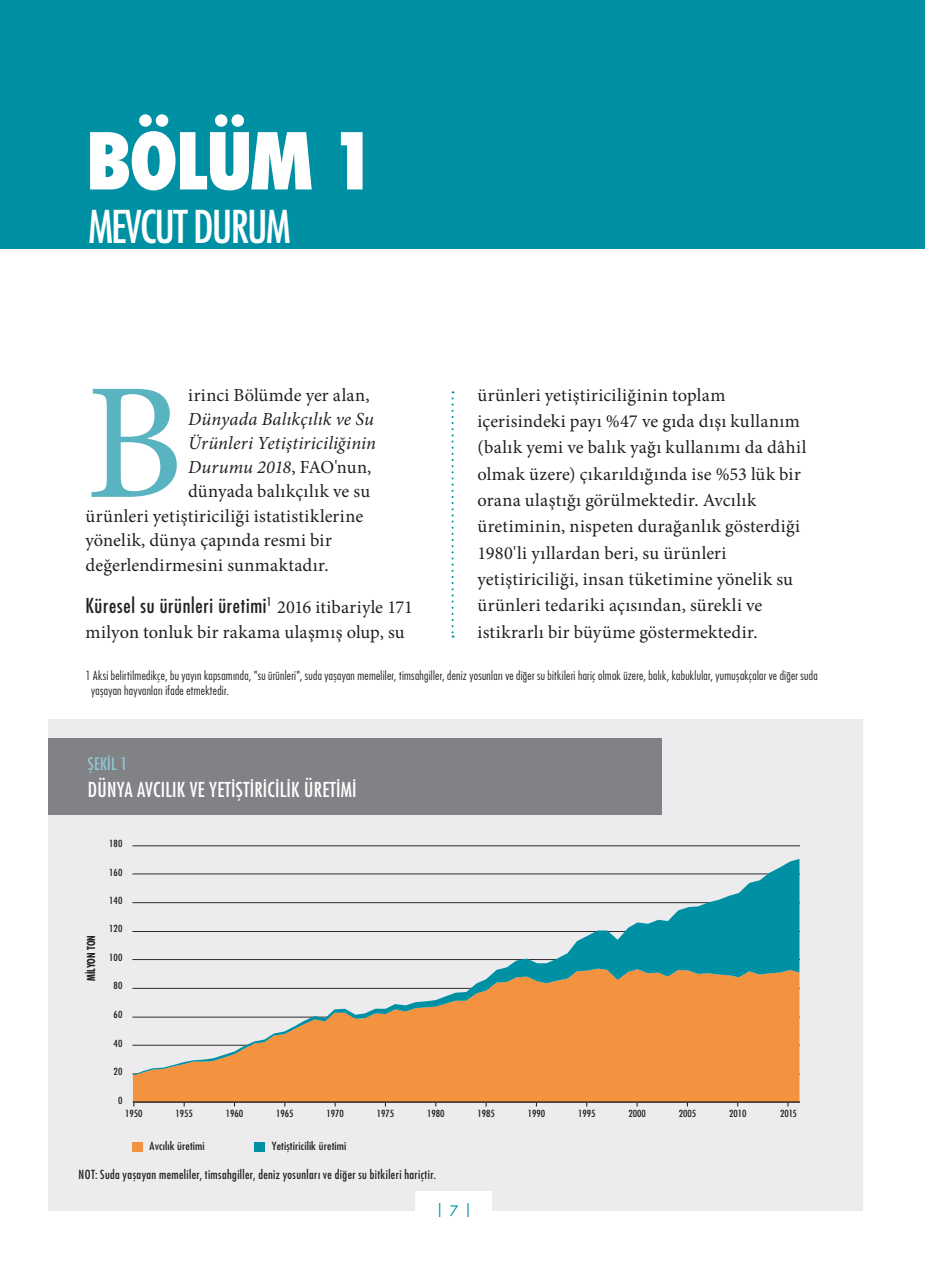
<style>
.page{position:relative;width:925px;height:1282px;background:#fff}
.page>*{position:absolute;margin:0;border:0;box-sizing:border-box;transform-origin:0 0}
.t1{font:166px "Minion Pro";color:#59b3c1}
.t2{font:76px "Futura Cond Black Tr";letter-spacing:-.04em;color:#fff}
.t3{font:44px "Futura Cond Nr Tr";letter-spacing:-.04em;color:#fff}
.t4{font:20px "Futura Cond Nr Tr";letter-spacing:.035em;color:#231f20}
.t5{font:20px "Futura Cond Nr Tr";letter-spacing:.01em;color:#fff}
.t6{font:18.4px/26.2px "Minion Pro";letter-spacing:.02em;color:#231f20}
.t7{font:italic 18.4px "Minion Pro";letter-spacing:.005em;color:#231f20}
.t8{font:16.8px "Futura Cond Nr Tr";letter-spacing:.01em;color:#8ec8d3}
.t9{font:14px "Futura Std";color:#0090a4}
.t10{font:12.2px/15.2px "Futura Cond Light Tr";letter-spacing:.025em;color:#231f20}
.t11{font:12.2px "Futura Cond Nr Tr";letter-spacing:.03em;color:#231f20}
.t12{font:11px "Futura Cond Nr Tr";letter-spacing:.01em;color:#231f20;scale:1.12 1}
.t13{font:10.6px "Futura Cond Bold Tr";color:#231f20;scale:.89 1}
.t14{font:condensed 9.6px "Futura Std";color:#231f20;scale:1.12 1}
.s1{font-style:normal}
.s2{font-family:"Minion Pro";font-size:18.4px}
</style>
<div class="page">
<div style="left:0;top:0;width:924px;height:249px;background:#0090a4"></div>
<svg style="left:451px;top:391px;width:2px;height:246px"></svg>
<div style="left:48px;top:719px;width:813px;height:491px;background:#ececee"></div>
<div style="left:48px;top:738px;width:613px;height:76px;background:#808285"></div>
<div style="left:254px;top:1141px;width:11px;height:10px;background:#0090a4"></div>
<div style="left:132px;top:1141px;width:11px;height:10px;background:#f3923f"></div>
<hr style="left:132px;top:1073px;width:667px;height:1px;background:#231f20">
<hr style="left:132px;top:1044px;width:667px;height:1px;background:#231f20">
<hr style="left:132px;top:1016px;width:667px;height:1px;background:#231f20">
<hr style="left:132px;top:987px;width:667px;height:1px;background:#231f20">
<hr style="left:132px;top:959px;width:667px;height:1px;background:#231f20">
<hr style="left:132px;top:931px;width:667px;height:1px;background:#231f20">
<hr style="left:132px;top:902px;width:667px;height:1px;background:#231f20">
<hr style="left:132px;top:873px;width:667px;height:1px;background:#231f20">
<hr style="left:132px;top:845px;width:667px;height:1px;background:#231f20">
<div style="left:133px;top:1075px;width:666px;height:26px;background:#f3923f"></div>
<svg style="left:133px;top:859px;width:666px;height:216px"></svg>
<hr style="left:133px;top:1101px;width:666px;height:1px;background:#231f20">
<div style="left:415px;top:1190px;width:77px;height:40px;background:#fff"></div>
<h2 class="t2" style="left:85px;top:112px;width:291px">BÖLÜM 1</h2>
<h3 class="t3" style="left:88px;top:199px;width:204px">MEVCUT DURUM</h3>
<h1 class="t1" style="left:85px;top:332px;width:99px">B</h1>
<p class="t6" style="left:188px;top:382px;width:183px">irinci Bölümde yer alan,</p>
<p class="t7" style="left:188px;top:406px;width:187px">Dünyada Balıkçılık ve Su</p>
<p class="t7" style="left:188px;top:430px;width:189px">Ürünleri Yetiştiriciliğinin</p>
<p class="t7" style="left:188px;top:454px;width:185px">Durumu 2018<span class="s1">, FAO'nun,</span></p>
<p class="t6" style="left:188px;top:478px;width:183px">dünyada balıkçılık ve su</p>
<p class="t6" style="left:85px;top:502px;width:279px">ürünleri yetiştiriciliği istatistiklerine</p>
<p class="t6" style="left:85px;top:527px;width:248px">yönelik, dünya çapında resmi bir</p>
<p class="t6" style="left:85px;top:552px;width:245px">değerlendirmesini sunmaktadır.</p>
<p class="t4" style="left:85px;top:593px;width:329px">Küresel su ürünleri üretimi<sup>1</sup> <span class="s2">2016 itibariyle 171</span></p>
<p class="t6" style="left:85px;top:618px;width:320px">milyon tonluk bir rakama ulaşmış olup, su</p>
<p class="t6" style="left:477px;top:382px;width:330px">ürünleri yetiştiriciliğinin toplam içerisindeki payı %47 ve gıda dışı kullanım (balık yemi ve balık yağı kullanımı da dâhil olmak üzere) çıkarıldığında ise %53 lük bir orana ulaştığı görülmektedir. Avcılık üretiminin, nispeten durağanlık gösterdiği 1980'li yıllardan beri, su ürünleri yetiştiriciliği, insan tüketimine yönelik su ürünleri tedariki açısından, sürekli ve istikrarlı bir büyüme göstermektedir.</p>
<p class="t10" style="left:91px;top:667px;width:727px;text-indent:-6px">1 Aksi belirtilmedikçe, bu yayın kapsamında, "su ürünleri", suda yaşayan memeliler, timsahgiller, deniz yosunları ve diğer su bitkileri hariç olmak üzere, balık, kabuklular, yumuşakçalar ve diğer suda yaşayan hayvanları ifade etmektedir.</p>
<p class="t8" style="left:88px;top:752px;width:41px">ŞEKİL 1</p>
<p class="t5" style="left:88px;top:776px;width:270px">DÜNYA AVCILIK VE YETİŞTİRİCİLİK ÜRETİMİ</p>
<p class="t14" style="left:109px;top:837px;width:13px">180</p>
<p class="t14" style="left:109px;top:866px;width:13px">160</p>
<p class="t14" style="left:109px;top:894px;width:13px">140</p>
<p class="t13" style="left:84px;top:981px;width:53px;rotate:-90deg">MİLYON TON</p>
<p class="t14" style="left:109px;top:923px;width:13px">120</p>
<p class="t14" style="left:109px;top:951px;width:13px">100</p>
<p class="t14" style="left:114px;top:979px;width:9px">80</p>
<p class="t14" style="left:114px;top:1008px;width:9px">60</p>
<p class="t14" style="left:114px;top:1037px;width:9px">40</p>
<p class="t14" style="left:114px;top:1065px;width:9px">20</p>
<p class="t14" style="left:118px;top:1094px;width:5px">0</p>
<p class="t14" style="left:125px;top:1107px;width:17px">1950</p>
<p class="t14" style="left:175px;top:1107px;width:17px">1955</p>
<p class="t14" style="left:225px;top:1107px;width:17px">1960</p>
<p class="t14" style="left:276px;top:1107px;width:17px">1965</p>
<p class="t14" style="left:326px;top:1107px;width:17px">1970</p>
<p class="t14" style="left:376px;top:1107px;width:17px">1975</p>
<p class="t14" style="left:427px;top:1107px;width:17px">1980</p>
<p class="t14" style="left:477px;top:1107px;width:17px">1985</p>
<p class="t14" style="left:527px;top:1107px;width:17px">1990</p>
<p class="t14" style="left:577px;top:1107px;width:17px">1995</p>
<p class="t14" style="left:628px;top:1107px;width:17px">2000</p>
<p class="t14" style="left:678px;top:1107px;width:17px">2005</p>
<p class="t14" style="left:728px;top:1107px;width:17px">2010</p>
<p class="t14" style="left:779px;top:1107px;width:16px">2015</p>
<p class="t12" style="left:149px;top:1139px;width:51px">Avcılık üretimi</p>
<p class="t12" style="left:272px;top:1138px;width:68px">Yetiştiricilik üretimi</p>
<p class="t11" style="left:78px;top:1166px;width:359px">not: Suda yaşayan memeliler, timsahgiller, deniz yosunları ve diğer su bitkileri hariçtir.</p>
<p class="t9" style="left:436px;top:1199px;width:38px">| 7 |</p>
</div>
